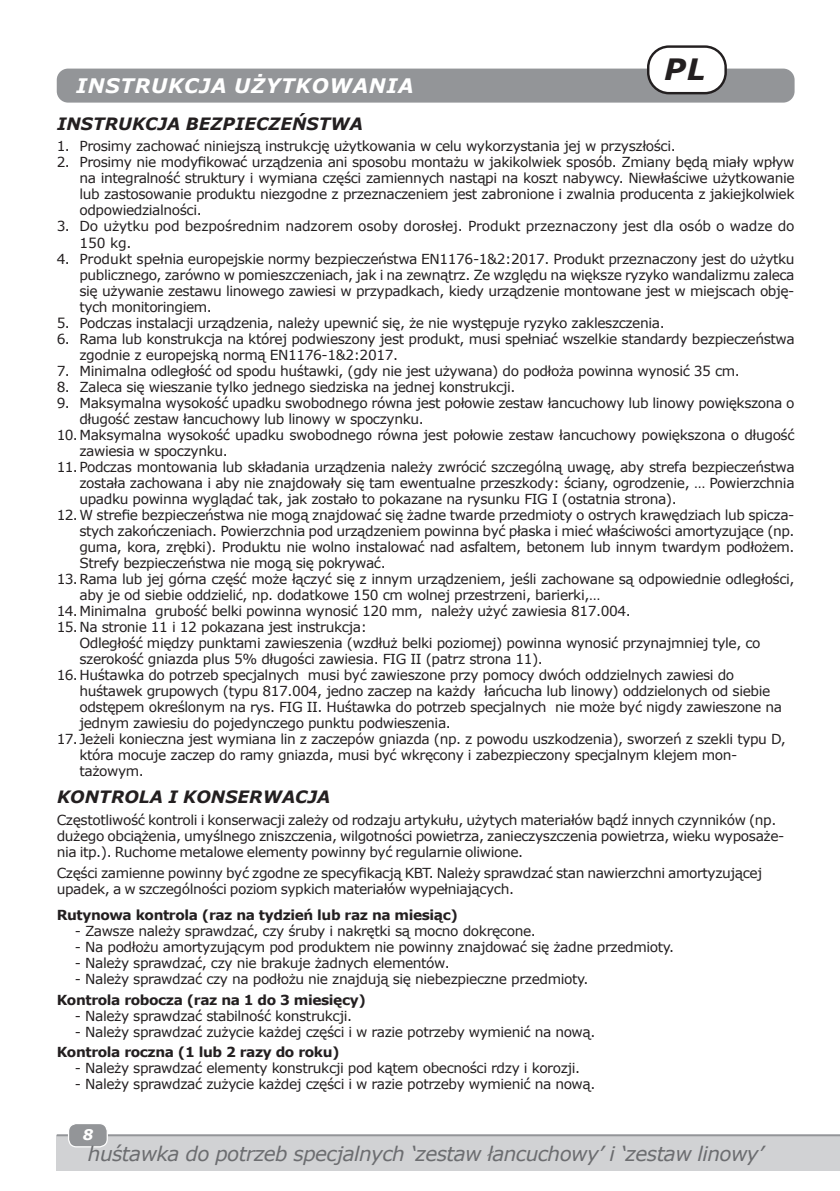
<style>
.page{position:relative;width:840px;height:1191px;background:#fff}
.page>*{position:absolute;margin:0;border:0;box-sizing:border-box;transform-origin:0 0}
.titel{font:italic 700 29.4px "Verdana";color:#231f20}
.titel_onderaan{font:italic 20px "Verdana";letter-spacing:-.03em;color:#6c6d70}
.witte_titel{font:italic 700 20px "Verdana";letter-spacing:.035em;color:#fff}
.titel-2{font:italic 700 17px "Verdana";letter-spacing:.005em;color:#231f20}
.t1{font:italic 700 14.6px "Verdana";color:#fff}
.inleidingstekst{font:13.8px/16px "Verdana";letter-spacing:-.03em;color:#231f20}
.standaard{font:13.8px "Verdana";letter-spacing:-.03em;color:#231f20}
.standaard_-_uitgevul{font:13.8px/16px "Verdana";letter-spacing:-.03em;color:#231f20}
.standaard-2{font:700 13.8px "Verdana";letter-spacing:-.03em;color:#231f20}
.inleidingstekst-2{font:13.8px/16px "Verdana";letter-spacing:-.01em;color:#231f20}
</style>
<div class="page">
<div style="left:57px;top:1135px;width:782px;height:35px;background:#d1d2d4"></div>
<hr style="left:57px;top:1134px;width:782px;height:2px;background:#939598">
<div style="left:68px;top:1123px;width:39px;height:23px;background:#939598;border-radius:8px"></div>
<div style="left:68px;top:1123px;width:40px;height:24px;border:1px solid #fff;border-radius:8px"></div>
<div style="left:57px;top:69px;width:737px;height:34px;background:#939598;border-radius:11px"></div>
<div style="left:647px;top:47px;width:78px;height:46px;background:#fff;border-radius:21px"></div>
<div style="left:646px;top:45px;width:80px;height:49px;border:2px solid #231f20;border-radius:21px"></div>
<p class="witte_titel" style="left:76px;top:72px;width:339px">INSTRUKCJA UŻYTKOWANIA</p>
<p class="titel" style="left:663px;top:48px;width:43px">PL</p>
<p class="titel-2" style="left:57px;top:112px;width:307px">INSTRUKCJA BEZPIECZEŃSTWA</p>
<p class="inleidingstekst" style="left:57px;top:138px;width:620px">1. Prosimy zachować niniejszą instrukcję użytkowania w celu wykorzystania jej w przyszłości.</p>
<p class="inleidingstekst" style="left:79px;top:154px;width:716px;text-align:justify;text-indent:-23px">2. Prosimy nie modyfikować urządzenia ani sposobu montażu w jakikolwiek sposób. Zmiany będą miały wpływ na integralność struktury i wymiana części zamiennych nastąpi na koszt nabywcy. Niewłaściwe użytkowanie lub zastosowanie produktu niezgodne z przeznaczeniem jest zabronione i zwalnia producenta z jakiejkolwiek odpowiedzialności.</p>
<p class="inleidingstekst-2" style="left:79px;top:218px;width:716px;text-indent:-23px">3. Do użytku pod bezpośrednim nadzorem osoby dorosłej. Produkt przeznaczony jest dla osób o wadze do<br>150 kg.</p>
<p class="inleidingstekst" style="left:79px;top:250px;width:716px;text-align:justify;text-indent:-23px">4. Produkt spełnia europejskie normy bezpieczeństwa EN1176-1&amp;2:2017. Produkt przeznaczony jest do użytku publicznego, zarówno w pomieszczeniach, jak i na zewnątrz. Ze względu na większe ryzyko wandalizmu zaleca się używanie zestawu linowego zawiesi w przypadkach, kiedy urządzenie montowane jest w miejscach obję&shy;tych monitoringiem.</p>
<p class="inleidingstekst" style="left:57px;top:314px;width:609px">5. Podczas instalacji urządzenia, należy upewnić się, że nie występuje ryzyko zakleszczenia.</p>
<p class="inleidingstekst" style="left:79px;top:330px;width:716px;text-indent:-23px">6. Rama lub konstrukcja na której podwieszony jest produkt, musi spełniać wszelkie standardy bezpieczeństwa zgodnie z europejską normą EN1176-1&amp;2:2017.</p>
<p class="inleidingstekst" style="left:57px;top:362px;width:684px">7. Minimalna odległość od spodu huśtawki, (gdy nie jest używana) do podłoża powinna wynosić 35 cm.</p>
<p class="inleidingstekst" style="left:57px;top:378px;width:460px">8. Zaleca się wieszanie tylko jednego siedziska na jednej konstrukcji.</p>
<p class="inleidingstekst" style="left:79px;top:394px;width:716px;text-indent:-23px">9. Maksymalna wysokość upadku swobodnego równa jest połowie zestaw łancuchowy lub linowy powiększona o długość zestaw łancuchowy lub linowy w spoczynku.</p>
<p class="inleidingstekst" style="left:79px;top:426px;width:716px;text-indent:-23px">10.Maksymalna wysokość upadku swobodnego równa jest połowie zestaw łancuchowy powiększona o długość zawiesia w spoczynku.</p>
<p class="inleidingstekst" style="left:79px;top:458px;width:716px;text-align:justify;text-indent:-23px">11.Podczas montowania lub składania urządzenia należy zwrócić szczególną uwagę, aby strefa bezpieczeństwa została zachowana i aby nie znajdowały się tam ewentualne przeszkody: ściany, ogrodzenie, … Powierzchnia upadku powinna wyglądać tak, jak zostało to pokazane na rysunku FIG I (ostatnia strona).</p>
<p class="inleidingstekst" style="left:79px;top:506px;width:716px;text-align:justify;text-indent:-23px">12.W strefie bezpieczeństwa nie mogą znajdować się żadne twarde przedmioty o ostrych krawędziach lub spicza&shy;stych zakończeniach. Powierzchnia pod urządzeniem powinna być płaska i mieć właściwości amortyzujące (np. guma, kora, zrębki). Produktu nie wolno instalować nad asfaltem, betonem lub innym twardym podłożem.<br>Strefy bezpieczeństwa nie mogą się pokrywać.</p>
<p class="inleidingstekst" style="left:79px;top:570px;width:716px;text-indent:-23px">13.Rama lub jej górna część może łączyć się z innym urządzeniem, jeśli zachowane są odpowiednie odległości, aby je od siebie oddzielić, np. dodatkowe 150 cm wolnej przestrzeni, barierki,…</p>
<p class="inleidingstekst" style="left:57px;top:602px;width:575px">14.Minimalna grubość belki powinna wynosić 120 mm, należy użyć zawiesia 817.004.</p>
<p class="inleidingstekst" style="left:57px;top:618px;width:312px">15.Na stronie 11 i 12 pokazana jest instrukcja:</p>
<p class="standaard_-_uitgevul" style="left:79px;top:634px;width:682px">Odległość między punktami zawieszenia (wzdłuż belki poziomej) powinna wynosić przynajmniej tyle, co szerokość gniazda plus 5% długości zawiesia. FIG II (patrz strona 11).</p>
<p class="inleidingstekst" style="left:79px;top:666px;width:703px;text-indent:-23px">16.Huśtawka do potrzeb specjalnych musi być zawieszone przy pomocy dwóch oddzielnych zawiesi do huśtawek grupowych (typu 817.004, jedno zaczep na każdy łańcucha lub linowy) oddzielonych od siebie odstępem określonym na rys. FIG II. Huśtawka do potrzeb specjalnych nie może być nigdy zawieszone na jednym zawiesiu do pojedynczego punktu podwieszenia.</p>
<p class="inleidingstekst" style="left:79px;top:730px;width:707px;text-indent:-23px">17.Jeżeli konieczna jest wymiana lin z zaczepów gniazda (np. z powodu uszkodzenia), sworzeń z szekli typu D, która mocuje zaczep do ramy gniazda, musi być wkręcony i zabezpieczony specjalnym klejem mon&shy;tażowym.</p>
<p class="titel-2" style="left:57px;top:785px;width:275px">KONTROLA I KONSERWACJA</p>
<p class="inleidingstekst" style="left:57px;top:811px;width:728px">Częstotliwość kontroli i konserwacji zależy od rodzaju artykułu, użytych materiałów bądź innych czynników (np. dużego obciążenia, umyślnego zniszczenia, wilgotności powietrza, zanieczyszczenia powietrza, wieku wyposaże&shy;nia itp.). Ruchome metalowe elementy powinny być regularnie oliwione.</p>
<p class="inleidingstekst" style="left:57px;top:865px;width:706px">Części zamienne powinny być zgodne ze specyfikacją KBT. Należy sprawdzać stan nawierzchni amortyzującej upadek, a w szczególności poziom sypkich materiałów wypełniających.</p>
<p class="standaard-2" style="left:57px;top:905px;width:402px">Rutynowa kontrola (raz na tydzień lub raz na miesiąc)</p>
<p class="standaard" style="left:75px;top:922px;width:462px">- Zawsze należy sprawdzać, czy śruby i nakrętki są mocno dokręcone.</p>
<p class="standaard" style="left:75px;top:938px;width:600px">- Na podłożu amortyzującym pod produktem nie powinny znajdować się żadne przedmioty.</p>
<p class="standaard" style="left:75px;top:954px;width:376px">- Należy sprawdzać, czy nie brakuje żadnych elementów.</p>
<p class="standaard" style="left:75px;top:970px;width:515px">- Należy sprawdzać czy na podłożu nie znajdują się niebezpieczne przedmioty.</p>
<p class="standaard-2" style="left:57px;top:989px;width:310px">Kontrola robocza (raz na 1 do 3 miesięcy)</p>
<p class="standaard" style="left:75px;top:1006px;width:278px">- Należy sprawdzać stabilność konstrukcji.</p>
<p class="standaard" style="left:75px;top:1022px;width:521px">- Należy sprawdzać zużycie każdej części i w razie potrzeby wymienić na nową.</p>
<p class="standaard-2" style="left:57px;top:1042px;width:284px">Kontrola roczna (1 lub 2 razy do roku)</p>
<p class="standaard" style="left:75px;top:1058px;width:506px">- Należy sprawdzać elementy konstrukcji pod kątem obecności rdzy i korozji.</p>
<p class="standaard" style="left:75px;top:1074px;width:521px">- Należy sprawdzać zużycie każdej części i w razie potrzeby wymienić na nową.</p>
<p class="t1" style="left:83px;top:1124px;width:12px">8</p>
<p class="titel_onderaan" style="left:88px;top:1140px;width:676px">huśtawka do potrzeb specjalnych ‘zestaw łancuchowy’ i ‘zestaw linowy’</p>
</div>
